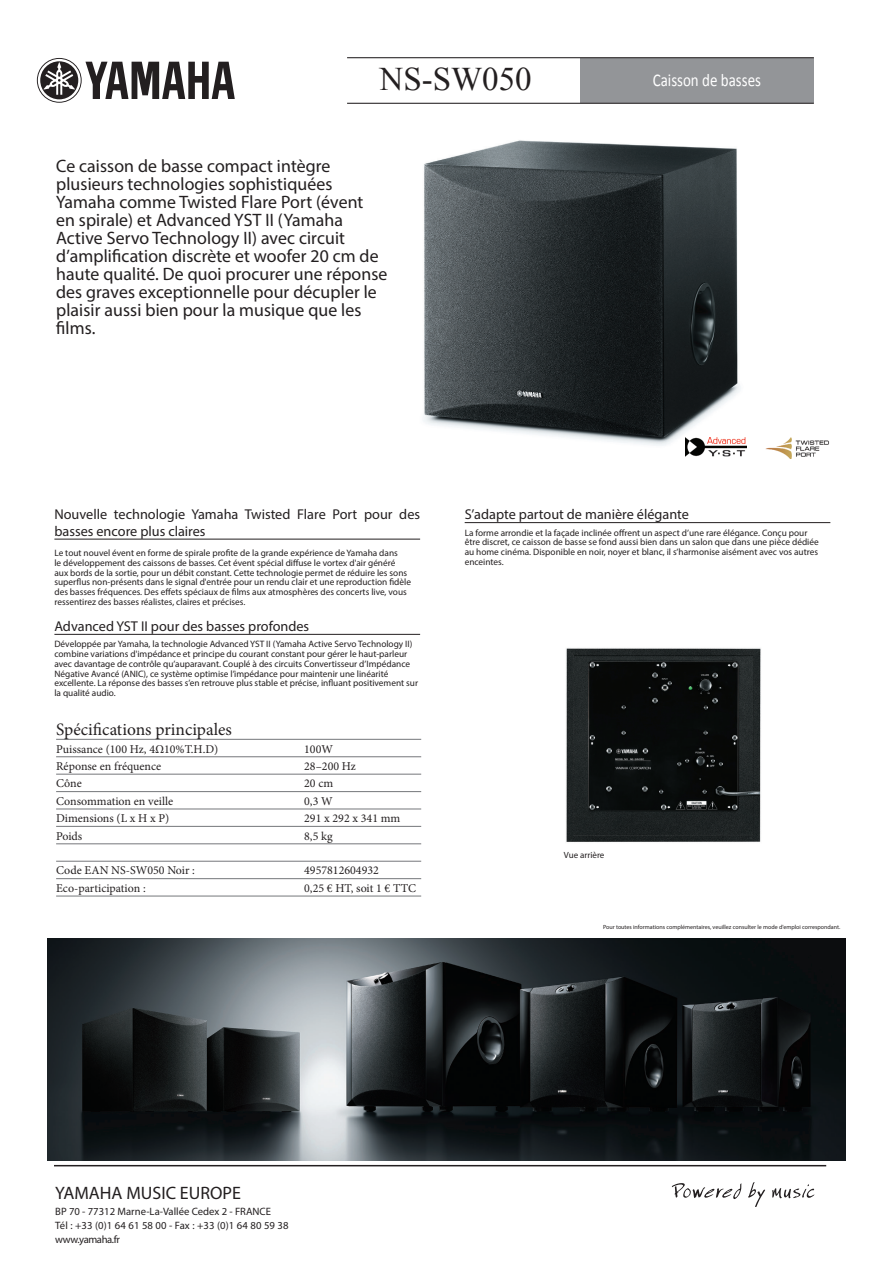
<style>
.page{position:relative;width:893px;height:1263px;background:#fff}
.page>*{position:absolute;margin:0;border:0;box-sizing:border-box;transform-origin:0 0}
.t1{font:33px "Times New Roman";color:#231f20}
.t2{font:18px/18px "Myriad Pro";letter-spacing:-.055em;color:#231f20}
.t3{font:18px "Myriad Pro";color:#231f20}
.t4{font:18px "Calibri";color:#fff;scale:.83 1}
.t5{font:17.4px "Minion Pro";color:#231f20}
.t6{font:14.25px/16.5px "Myriad Pro";color:#231f20}
.t7{font:12px "Minion Pro";color:#231f20}
.t8{font:10.65px "Myriad Pro";color:#231f20}
.t9{font:10.65px "Myriad Pro";letter-spacing:-.04em;color:#231f20}
.t10{font:9.3px/9.8px "Myriad Pro";color:#231f20}
.t11{font:9px "Myriad Pro";color:#231f20}
.t12{font:6px "Myriad Pro";color:#231f20}
</style>
<div class="page">
<img style="left:365px;top:102px;width:382px;height:347px">
<hr style="left:56px;top:739px;width:365px;height:1px;background:#808285">
<hr style="left:56px;top:756px;width:365px;height:1px;background:#808285">
<hr style="left:56px;top:774px;width:365px;height:1px;background:#808285">
<hr style="left:56px;top:791px;width:365px;height:1px;background:#808285">
<hr style="left:56px;top:808px;width:365px;height:1px;background:#808285">
<hr style="left:56px;top:826px;width:365px;height:1px;background:#808285">
<hr style="left:56px;top:843px;width:365px;height:1px;background:#808285">
<hr style="left:56px;top:861px;width:365px;height:1px;background:#808285">
<hr style="left:56px;top:878px;width:365px;height:1px;background:#808285">
<hr style="left:56px;top:895px;width:365px;height:1px;background:#808285">
<hr style="left:54px;top:1165px;width:772px;height:1px;background:#231f20">
<hr style="left:54px;top:539px;width:366px;height:1px;background:#231f20">
<hr style="left:54px;top:634px;width:366px;height:1px;background:#231f20">
<hr style="left:465px;top:522px;width:365px;height:1px;background:#231f20">
<img style="left:685px;top:437px;width:61px;height:20px">
<img style="left:765px;top:437px;width:64px;height:22px">
<svg style="left:672px;top:1183px;width:69px;height:16px"></svg>
<svg style="left:748px;top:1182px;width:17px;height:25px"></svg>
<svg style="left:772px;top:1184px;width:42px;height:14px"></svg>
<img style="left:566px;top:648px;width:195px;height:194px">
<img style="left:47px;top:939px;width:799px;height:222px">
<div style="left:580px;top:58px;width:234px;height:45px;background:#939598"></div>
<hr style="left:347px;top:57px;width:467px;height:1px;background:#231f20">
<hr style="left:347px;top:103px;width:467px;height:1px;background:#231f20">
<svg style="left:36px;top:58px;width:199px;height:45px"></svg>
<p class="t1" style="left:379px;top:57px;width:154px">NS-SW050</p>
<p class="t2" style="left:56px;top:157px;width:333px">Ce caisson de basse compact intègre plusieurs technologies sophistiquées Yamaha comme Twisted Flare Port (évent<br>en spirale) et Advanced YST II (Yamaha Active Servo Technology II) avec circuit<br>’d amplification discrète et woofer 20 cm de haute qualité. De quoi procurer une réponse des graves exceptionnelle pour décupler le plaisir aussi bien pour la musique que les films.</p>
<p class="t4" style="left:653px;top:68px;width:132px">Caisson de basses</p>
<p class="t6" style="left:54px;top:506px;width:153px">Nouvelle<br>basses encore plus claires</p>
<p class="t6" style="left:114px;top:506px;width:178px">technologie Yamaha Twisted</p>
<p class="t6" style="left:297px;top:506px;width:30px">Flare</p>
<p class="t6" style="left:333px;top:506px;width:26px">Port</p>
<p class="t6" style="left:399px;top:506px;width:22px">des</p>
<p class="t6" style="left:364px;top:506px;width:30px">pour</p>
<p class="t10" style="left:54px;top:548px;width:358px">Le tout nouvel évent en forme de spirale profite de la grande expérience de Yamaha dans<br>le développement des caissons de basses. Cet évent spécial diffuse le vortex 'd air généré aux bords de la sortie, pour un débit constant. Cette technologie permet de réduire les sons superflus non-présents dans le signal 'd entrée pour un rendu clair et une reproduction fidèle des basses fréquences. Des effets spéciaux de films aux atmosphères des concerts live, vous ressentirez des basses réalistes, claires et précises.</p>
<p class="t6" style="left:54px;top:618px;width:256px">Advanced YST II pour des basses profondes</p>
<p class="t10" style="left:54px;top:639px;width:365px">Développée par Yamaha la, technologie Advanced YST II (Yamaha Active Servo Technology (I I combine variations 'd impédance et principe du courant constant pour gérer le haut-parleur avec davantage de contrôle qu’auparavant. Couplé à des circuits Convertisseur ’d Impédance Négative Avancé (ANIC ,) ce système optimise ’l impédance pour maintenir une linéarité excellente. La réponse des basses ’sen retrouve plus stable et précise, influant positivement sur la qualité audio.</p>
<p class="t5" style="left:56px;top:718px;width:177px">Spécifications principales</p>
<p class="t7" style="left:56px;top:741px;width:164px">Puissance ( 1 0 0 H z Ω4, 1 0 % H. T D. )</p>
<p class="t7" style="left:304px;top:741px;width:30px">100W</p>
<p class="t7" style="left:56px;top:758px;width:107px">Réponse en fréquence</p>
<p class="t7" style="left:304px;top:758px;width:53px">28–200 Hz</p>
<p class="t7" style="left:56px;top:775px;width:27px">Cône</p>
<p class="t7" style="left:304px;top:775px;width:31px">20 cm</p>
<p class="t7" style="left:56px;top:793px;width:119px">Consommation en veille</p>
<p class="t7" style="left:304px;top:793px;width:30px">0,3 W</p>
<p class="t7" style="left:56px;top:810px;width:115px">Dimensions HxL ( ) Px</p>
<p class="t7" style="left:304px;top:810px;width:98px">291 x 292 x 341 mm</p>
<p class="t7" style="left:56px;top:828px;width:28px">Poids</p>
<p class="t7" style="left:304px;top:828px;width:30px">8,5 kg</p>
<p class="t7" style="left:56px;top:862px;width:140px">Code EAN NS-SW050 Noir :</p>
<p class="t7" style="left:304px;top:862px;width:76px">4957812604932</p>
<p class="t7" style="left:56px;top:880px;width:91px">Eco-participation :</p>
<p class="t7" style="left:304px;top:880px;width:113px">0,25 € HT, soit €1 TTC</p>
<p class="t6" style="left:465px;top:506px;width:226px">’S adapte partout de manière élégante</p>
<p class="t10" style="left:465px;top:527px;width:356px">La forme arrondie et la façade inclinée offrent un aspect ’d une rare élégance. Conçu pour être discret, ce caisson de basse se fond aussi bien dans un salon que dans une pièce dédiée au home cinéma. Disponible en noir, noyer et blanc ’si l, harmonise aisément avec vos autres enceintes.</p>
<p class="t11" style="left:564px;top:850px;width:42px">Vue arrière</p>
<p class="t12" style="left:603px;top:923px;width:239px">Pour toutes informations complémentaires, veuillez consulter le mode 'd emploi correspondant.</p>
<p class="t3" style="left:55px;top:1182px;width:187px">YAMAHA MUSIC EUROPE</p>
<p class="t8" style="left:55px;top:1205px;width:217px">BP 70 - 77312 Marne-La-Vallée Cedex -2 FRANCE</p>
<p class="t8" style="left:55px;top:1219px;width:235px">Tél : +33 1)0( 64 61 58 00 - Fax : +33 1(0) 64 80 59 38</p>
<p class="t9" style="left:55px;top:1233px;width:66px">www.yamaha f r.</p>
</div>
